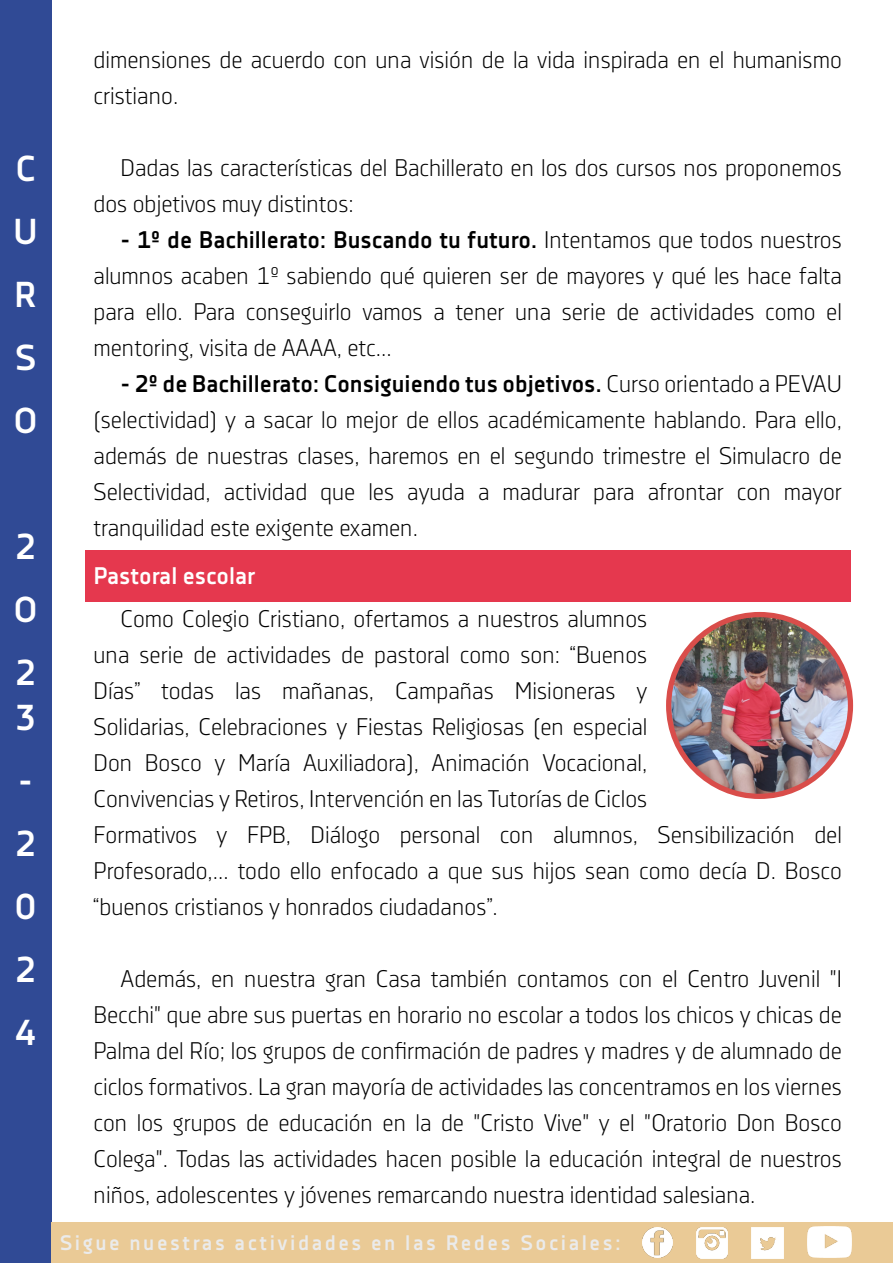
<style>
.page{position:relative;width:893px;height:1263px;background:#fff}
.page>*{position:absolute;margin:0;border:0;box-sizing:border-box;transform-origin:0 0}
.t1{font:700 36px/63px "Decima Nova Pro";color:#fff;text-align:justify}
.t2{font:24px/36px "Decima Nova Pro Lt";color:#000}
.t3{font:700 24px "Decima Nova Pro";color:#000}
.t4{font:700 24px "Decima Nova Pro";color:#fff}
.t5{font:700 21px "Decima Nova Pro";letter-spacing:.12em;color:#ebebeb}
.s1{font-family:"Decima Nova Pro Lt";font-weight:400}
</style>
<div class="page">
<div style="left:0;top:0;width:51px;height:1263px;background:#304a95"></div>
<div style="left:51px;top:1223px;width:842px;height:40px;background:#eaca96"></div>
<img style="left:642px;top:1227px;width:30px;height:30px">
<img style="left:696px;top:1227px;width:32px;height:31px">
<img style="left:752px;top:1227px;width:31px;height:31px">
<img style="left:807px;top:1226px;width:45px;height:31px">
<div style="left:85px;top:550px;width:765px;height:51px;background:#e5384e"></div>
<img style="left:669px;top:614px;width:181px;height:182px;border-radius:50%">
<div style="left:666px;top:612px;width:187px;height:187px;border:5px solid #d94d4a;border-radius:50%"></div>
<h1 class="t1" style="left:13px;top:140px;width:26px">C U R S O</h1>
<h1 class="t1" style="left:14px;top:518px;width:26px">2<br>O 2</h1>
<h1 class="t1" style="left:15px;top:689px;width:22px">3 - 2<br>0<br>2<br>4</h1>
<p class="t2" style="left:94px;top:44px;width:750px">dimensiones de acuerdo con una visión de la vida inspirada en el humanismo cristiano.</p>
<p class="t2" style="left:94px;top:152px;width:750px;text-indent:27px">Dadas las características del Bachillerato en los dos cursos nos proponemos dos objetivos muy distintos:</p>
<p class="t3" style="left:121px;top:230px;width:723px">- 1º de Bachillerato: Buscando tu futuro. <span class="s1">Intentamos que todos nuestros</span></p>
<p class="t2" style="left:94px;top:260px;width:750px;text-align:justify">alumnos acaben 1º sabiendo qué quieren ser de mayores y qué les hace falta para ello. Para conseguirlo vamos a tener una serie de actividades como el mentoring, visita de AAAA, etc...</p>
<p class="t3" style="left:121px;top:374px;width:723px">- 2º de Bachillerato: Consiguiendo tus objetivos. <span class="s1">Curso orientado a PEVAU</span></p>
<p class="t2" style="left:94px;top:404px;width:750px;text-align:justify">(selectividad) y a sacar lo mejor de ellos académicamente hablando. Para ello, además de nuestras clases, haremos en el segundo trimestre el Simulacro de Selectividad, actividad que les ayuda a madurar para afrontar con mayor tranquilidad este exigente examen.</p>
<p class="t4" style="left:94px;top:566px;width:163px">Pastoral escolar</p>
<p class="t2" style="left:94px;top:603px;width:750px;text-indent:27px">Como Colegio Cristiano, ofertamos a nuestros alumnos<br>una serie de actividades de pastoral como son: “Buenos<br>Días” todas las mañanas, Campañas Misioneras y<br>Solidarias, Celebraciones y Fiestas Religiosas (en especial<br>Don Bosco y María Auxiliadora), Animación Vocacional,<br>Convivencias y Retiros, Intervención en las Tutorías de Ciclos<br>Formativos y FPB, Diálogo personal con alumnos, Sensibilización del Profesorado,… todo ello enfocado a que sus hijos sean como decía D. Bosco “buenos cristianos y honrados ciudadanos”.</p>
<p class="t2" style="left:94px;top:963px;width:750px;text-align:justify;text-indent:27px">Además, en nuestra gran Casa también contamos con el Centro Juvenil "I Becchi" que abre sus puertas en horario no escolar a todos los chicos y chicas de Palma del Río; los grupos de confirmación de padres y madres y de alumnado de ciclos formativos. La gran mayoría de actividades las concentramos en los viernes con los grupos de educación en la de "Cristo Vive" y el "Oratorio Don Bosco Colega". Todas las actividades hacen posible la educación integral de nuestros niños, adolescentes y jóvenes remarcando nuestra identidad salesiana.</p>
<p class="t5" style="left:60px;top:1234px;width:563px">Sigue nuestras actividades en las Redes Sociales:</p>
</div>
